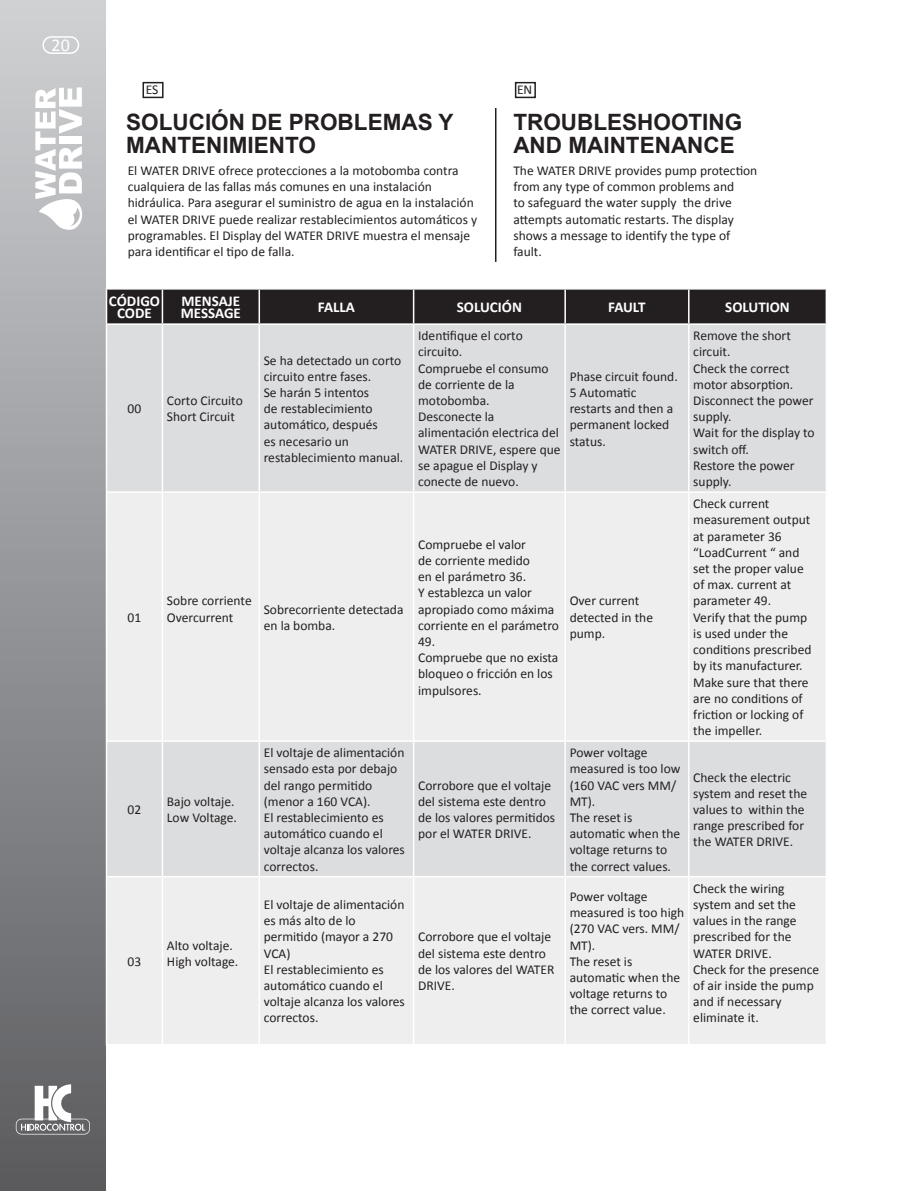
<style>
.page{position:relative;width:915px;height:1191px;background:#fff}
.page>*{position:absolute;margin:0;border:0;box-sizing:border-box;transform-origin:0 0}
.t1{font:700 22.5px/22.5px "Arial";color:#231f20}
.t2{font:18px "Calibri";color:#fff}
.HEADDER_TXT{font:700 15px/12px "Calibri";color:#fff;text-align:center}
.P_center{font:13.5px/16.2px "Calibri";color:#231f20}
</style>
<div class="page">
<div style="left:0;top:0;width:106px;height:1191px;background:linear-gradient(to bottom,#cfd1d4,#5a5b5f)"></div>
<svg style="left:16px;top:1084px;width:74px;height:50px"></svg>
<div style="left:42px;top:36px;width:37px;height:18px;border:2px solid #fff;border-radius:8px"></div>
<svg style="left:35px;top:87px;width:48px;height:144px"></svg>
<div style="left:142px;top:82px;width:21px;height:16px;border:2px solid #231f20"></div>
<div style="left:514px;top:82px;width:21px;height:16px;border:2px solid #231f20"></div>
<hr style="left:495px;top:108px;width:1px;height:154px;background:#231f20">
<div style="left:107px;top:290px;width:718px;height:33px;background:#231f20"></div>
<div style="left:107px;top:325px;width:718px;height:166px;background:#dcdddf"></div>
<svg style="left:107px;top:493px;width:718px;height:551px;background:#e9e9eb"></svg>
<hr style="left:162px;top:290px;width:1px;height:33px;background:#fff">
<hr style="left:258px;top:290px;width:2px;height:33px;background:#fff">
<hr style="left:413px;top:290px;width:1px;height:33px;background:#fff">
<hr style="left:564px;top:290px;width:1px;height:33px;background:#fff">
<hr style="left:687px;top:290px;width:2px;height:33px;background:#fff">
<hr style="left:106px;top:740px;width:56px;height:2px;background:#fff">
<hr style="left:106px;top:876px;width:56px;height:1px;background:#fff">
<hr style="left:258px;top:325px;width:2px;height:166px;background:#fff">
<hr style="left:413px;top:325px;width:1px;height:166px;background:#fff">
<hr style="left:687px;top:325px;width:2px;height:166px;background:#fff">
<hr style="left:564px;top:325px;width:1px;height:166px;background:#fff">
<hr style="left:413px;top:740px;width:152px;height:2px;background:#fff">
<hr style="left:688px;top:740px;width:138px;height:2px;background:#fff">
<hr style="left:564px;top:493px;width:1px;height:247px;background:#fff">
<hr style="left:687px;top:493px;width:2px;height:247px;background:#fff">
<hr style="left:565px;top:740px;width:123px;height:2px;background:#fff">
<hr style="left:258px;top:493px;width:2px;height:247px;background:#fff">
<hr style="left:413px;top:493px;width:1px;height:247px;background:#fff">
<hr style="left:259px;top:740px;width:154px;height:2px;background:#fff">
<hr style="left:162px;top:325px;width:1px;height:166px;background:#fff">
<hr style="left:162px;top:493px;width:1px;height:247px;background:#fff">
<hr style="left:162px;top:740px;width:97px;height:2px;background:#fff">
<hr style="left:162px;top:742px;width:1px;height:134px;background:#fff">
<hr style="left:162px;top:877px;width:1px;height:167px;background:#fff">
<hr style="left:258px;top:742px;width:2px;height:134px;background:#fff">
<hr style="left:413px;top:742px;width:1px;height:134px;background:#fff">
<hr style="left:564px;top:742px;width:1px;height:134px;background:#fff">
<hr style="left:687px;top:742px;width:2px;height:134px;background:#fff">
<hr style="left:162px;top:876px;width:97px;height:1px;background:#fff">
<hr style="left:259px;top:876px;width:154px;height:1px;background:#fff">
<hr style="left:258px;top:877px;width:2px;height:167px;background:#fff">
<hr style="left:413px;top:876px;width:152px;height:1px;background:#fff">
<hr style="left:565px;top:876px;width:123px;height:1px;background:#fff">
<hr style="left:413px;top:877px;width:1px;height:167px;background:#fff">
<hr style="left:688px;top:876px;width:138px;height:1px;background:#fff">
<hr style="left:687px;top:877px;width:2px;height:167px;background:#fff">
<hr style="left:564px;top:877px;width:1px;height:167px;background:#fff">
<h2 class="t2" style="left:52px;top:32px;width:20px">20</h2>
<p class="P_center" style="left:146px;top:81px;width:14px">ES</p>
<p class="P_center" style="left:517px;top:81px;width:17px">EN</p>
<p class="t1" style="left:126px;top:112px;width:329px">SOLUCIÓN DE PROBLEMAS Y<br>MANTENIMIENTO</p>
<p class="t1" style="left:513px;top:112px;width:230px">TROUBLESHOOTING<br>AND MAINTENANCE</p>
<p class="P_center" style="left:128px;top:162px;width:351px">El WATER DRIVE ofrece protecciones a la motobomba contra cualquiera de las fallas más comunes en una instalación hidráulica. Para asegurar el suministro de agua en la instalación el WATER DRIVE puede realizar restablecimientos automáticos y programables. El Display del WATER DRIVE muestra el mensaje para identificar el tipo de falla.</p>
<p class="P_center" style="left:513px;top:162px;width:245px">The WATER DRIVE provides pump protection from any type of common problems and<br>to safeguard the water supply the drive attempts automatic restarts. The display shows a message to identify the type of fault.</p>
<p class="HEADDER_TXT" style="left:109px;top:295px;width:53px">CÓDIGO<br>CODE</p>
<p class="HEADDER_TXT" style="left:181px;top:295px;width:62px;text-align:left">MENSAJE<br>MESSAGE</p>
<p class="HEADDER_TXT" style="left:318px;top:301px;width:38px">FALLA</p>
<p class="HEADDER_TXT" style="left:456px;top:301px;width:66px">SOLUCIÓN</p>
<p class="HEADDER_TXT" style="left:608px;top:301px;width:39px">FAULT</p>
<p class="HEADDER_TXT" style="left:725px;top:301px;width:66px">SOLUTION</p>
<p class="P_center" style="left:128px;top:400px;width:15px">00</p>
<p class="P_center" style="left:167px;top:392px;width:77px">Corto Circuito<br>Short Circuit</p>
<p class="P_center" style="left:264px;top:351px;width:141px">Se ha detectado un corto circuito entre fases.<br>Se harán 5 intentos<br>de restablecimiento automático, después<br>es necesario un restablecimiento manual.</p>
<p class="P_center" style="left:128px;top:608px;width:15px">01</p>
<p class="P_center" style="left:167px;top:592px;width:86px">Sobre corriente<br>Overcurrent</p>
<p class="P_center" style="left:264px;top:600px;width:141px">Sobrecorriente detectada en la bomba.</p>
<p class="P_center" style="left:128px;top:801px;width:15px">02</p>
<p class="P_center" style="left:167px;top:793px;width:71px">Bajo voltaje.<br>Low Voltage.</p>
<p class="P_center" style="left:128px;top:952px;width:15px">03</p>
<p class="P_center" style="left:167px;top:936px;width:73px">Alto voltaje.<br>High voltage.</p>
<p class="P_center" style="left:264px;top:744px;width:143px">El voltaje de alimentación sensado esta por debajo del rango permitido (menor a 160 VCA).<br>El restablecimiento es automático cuando el voltaje alcanza los valores correctos.</p>
<p class="P_center" style="left:264px;top:896px;width:143px">El voltaje de alimentación es más alto de lo permitido (mayor a 270<br>VCA)<br>El restablecimiento es automático cuando el voltaje alcanza los valores correctos.</p>
<p class="P_center" style="left:418px;top:327px;width:144px">Identifique el corto circuito.<br>Compruebe el consumo de corriente de la motobomba.<br>Desconecte la alimentación electrica del<br>WATER DRIVE, espere que se apague el Display y conecte de nuevo.</p>
<p class="P_center" style="left:418px;top:536px;width:142px">Compruebe el valor<br>de corriente medido<br>en el parámetro 36.<br>Y establezca un valor apropiado como máxima corriente en el parámetro<br>49.<br>Compruebe que no exista bloqueo o fricción en los impulsores.</p>
<p class="P_center" style="left:418px;top:776px;width:138px">Corrobore que el voltaje del sistema este dentro de los valores permitidos por el WATER DRIVE.</p>
<p class="P_center" style="left:418px;top:928px;width:138px">Corrobore que el voltaje del sistema este dentro de los valores del WATER<br>DRIVE.</p>
<p class="P_center" style="left:569px;top:368px;width:109px">Phase circuit found.<br>5 Automatic restarts and then a permanent locked status.</p>
<p class="P_center" style="left:569px;top:592px;width:85px">Over current detected in the pump.</p>
<p class="P_center" style="left:569px;top:744px;width:112px">Power voltage measured is too low (160 VAC vers MM/<br>MT).<br>The reset is automatic when the voltage returns to the correct values.</p>
<p class="P_center" style="left:693px;top:327px;width:123px">Remove the short circuit.<br>Check the correct motor absorption.<br>Disconnect the power supply.<br>Wait for the display to switch off.<br>Restore the power supply.</p>
<p class="P_center" style="left:693px;top:495px;width:120px">Check current measurement output at parameter 36 “LoadCurrent “ and set the proper value of max. current at parameter 49.<br>Verify that the pump is used under the conditions prescribed by its manufacturer.<br>Make sure that there are no conditions of friction or locking of the impeller.</p>
<p class="P_center" style="left:693px;top:768px;width:115px">Check the electric system and reset the values to within the range prescribed for the WATER DRIVE.</p>
<p class="P_center" style="left:569px;top:888px;width:116px">Power voltage measured is too high (270 VAC vers. MM/<br>MT).<br>The reset is automatic when the voltage returns to the correct value.</p>
<p class="P_center" style="left:693px;top:880px;width:127px">Check the wiring system and set the values in the range prescribed for the<br>WATER DRIVE.<br>Check for the presence of air inside the pump and if necessary eliminate it.</p>
</div>
